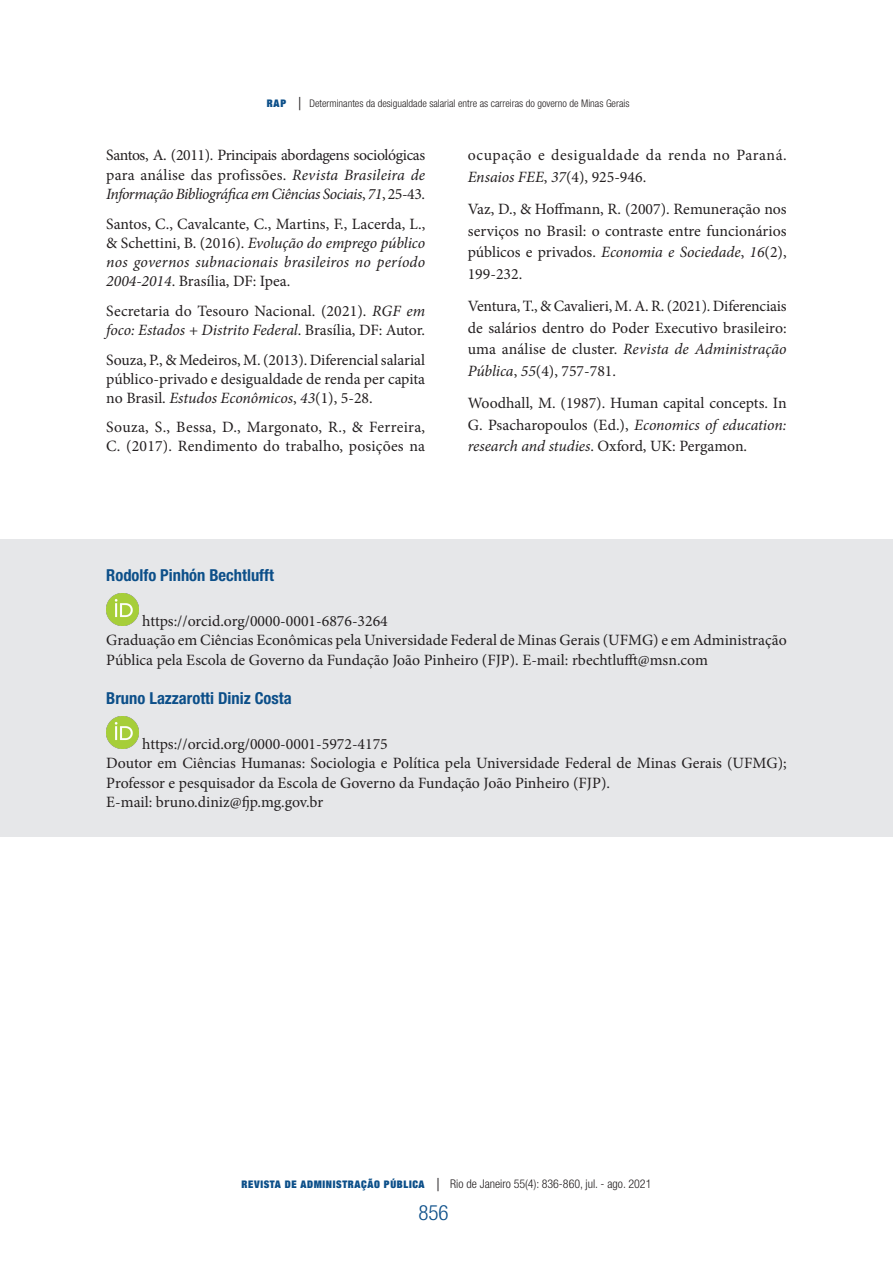
<style>
.page{position:relative;width:893px;height:1263px;background:#fff}
.page>*{position:absolute;margin:0;border:0;box-sizing:border-box;transform-origin:0 0}
.t1{font:300 condensed 21px "Helvetica Neue LT Std";color:#0c4f89}
.AUTOR_FINAL{font:700 condensed 16.5px "Helvetica Neue LT Std";color:#0c4f89}
.BIBLIOGRAFIA{font:15.75px/21.6px "Minion Pro";letter-spacing:.005em;color:#231f20;text-align:justify}
.autores_final_1{font:15.75px/19.5px "Minion Pro";color:#231f20}
.BIBLIOGRAFIA-2{font:15.75px/21.6px "Minion Pro";letter-spacing:.035em;color:#231f20}
.t2{font:300 condensed 12px "Helvetica Neue LT Std";color:#231f20}
.t3{font:300 condensed 10.5px "Helvetica Neue LT Std";color:#231f20}
.s1{font-family:"Helvetica Neue";font-weight:900;font-stretch:expanded;color:#0c4f89}
.s2{font-size:18px}
.s3{font-style:italic}
.s4{font-family:"Helvetica Neue";font-weight:900;font-stretch:expanded;font-size:10.5px;color:#0c4f89}
</style>
<div class="page">
<div style="left:0;top:539px;width:893px;height:297px;background:#e6e7e9"></div>
<img style="left:106px;top:593px;width:33px;height:33px">
<img style="left:106px;top:716px;width:33px;height:33px">
<p class="t3" style="left:267px;top:98px;width:364px"><span class="s1">RAP</span> <span class="s2">|</span> Determinantes da desigualdade salarial entre as carreiras do governo de Minas Gerais</p>
<p class="BIBLIOGRAFIA" style="left:106px;top:146px;width:320px;line-height:19.5px">Santos, A. (2011). Principais abordagens sociológicas para análise das profissões. <span class="s3">Revista Brasileira de Informação Bibliográfica em Ciências Sociais</span>, <span class="s3">71</span>, 25-43.</p>
<p class="BIBLIOGRAFIA" style="left:106px;top:214px;width:320px;line-height:19px">Santos, C., Cavalcante, C., Martins, F., Lacerda, L., &amp; Schettini, B. (2016). <span class="s3">Evolução do emprego público nos governos subnacionais brasileiros no período 2004-2014</span>. Brasília, DF: Ipea.</p>
<p class="BIBLIOGRAFIA" style="left:106px;top:301px;width:320px;line-height:19px">Secretaria do Tesouro Nacional. (2021). <span class="s3">RGF em foco: Estados + Distrito Federal</span>. Brasília, DF: Autor.</p>
<p class="BIBLIOGRAFIA" style="left:106px;top:350px;width:320px;line-height:19px">Souza, P., &amp; Medeiros, M. (2013). Diferencial salarial público-privado e desigualdade de renda per capita no Brasil. <span class="s3">Estudos Econômicos</span>, <span class="s3">43</span>(1), 5-28.</p>
<p class="BIBLIOGRAFIA" style="left:106px;top:418px;width:320px;line-height:19px">Souza, S., Bessa, D., Margonato, R., &amp; Ferreira,<br>C. (2017). Rendimento do trabalho, posições na</p>
<p class="BIBLIOGRAFIA-2" style="left:468px;top:145px;width:320px">ocupação e desigualdade da renda no Paraná.<br><span class="s3">Ensaios FEE</span>, <span class="s3">37</span>(4), 925-946.</p>
<p class="BIBLIOGRAFIA" style="left:468px;top:198px;width:320px">Vaz, D., &amp; Hoffmann, R. (2007). Remuneração nos serviços no Brasil: o contraste entre funcionários públicos e privados. <span class="s3">Economia e Sociedade</span>, <span class="s3">16</span>(2), 199-232.</p>
<p class="BIBLIOGRAFIA" style="left:468px;top:295px;width:320px">Ventura, T., &amp; Cavalieri, M. A. R. (2021). Diferenciais de salários dentro do Poder Executivo brasileiro: uma análise de cluster. <span class="s3">Revista de Administração Pública</span>, <span class="s3">55</span>(4), 757-781.</p>
<p class="BIBLIOGRAFIA" style="left:468px;top:392px;width:320px">Woodhall, M. (1987). Human capital concepts. In G. Psacharopoulos (Ed.), <span class="s3">Economics of education: research and studies</span>. Oxford, UK: Pergamon.</p>
<p class="AUTOR_FINAL" style="left:106px;top:565px;width:169px">Rodolfo Pinhón Bechtlufft</p>
<p class="autores_final_1" style="left:142px;top:611px;width:247px">https://orcid.org/0000-0001-6876-3264</p>
<p class="autores_final_1" style="left:106px;top:631px;width:682px">Graduação em Ciências Econômicas pela Universidade Federal de Minas Gerais (UFMG) e em Administração<br>Pública pela Escola de Governo da Fundação João Pinheiro (FJP). E-mail: rbechtlufft@msn.com</p>
<p class="AUTOR_FINAL" style="left:106px;top:688px;width:187px">Bruno Lazzarotti Diniz Costa</p>
<p class="autores_final_1" style="left:142px;top:734px;width:247px">https://orcid.org/0000-0001-5972-4175</p>
<p class="autores_final_1" style="left:106px;top:754px;width:682px">Doutor em Ciências Humanas: Sociologia e Política pela Universidade Federal de Minas Gerais (UFMG);<br>Professor e pesquisador da Escola de Governo da Fundação João Pinheiro (FJP).</p>
<p class="autores_final_1" style="left:106px;top:793px;width:218px">E-mail: bruno.diniz@fjp.mg.gov.br</p>
<p class="t2" style="left:242px;top:1176px;width:411px"><span class="s4">REVISTA DE ADMINISTRAÇÃO PÚBLICA</span> <span class="s2">|</span> Rio de Janeiro 55(4): 836-860, jul. - ago. 2021</p>
<h1 class="t1" style="left:418px;top:1200px;width:32px">856</h1>
</div>
